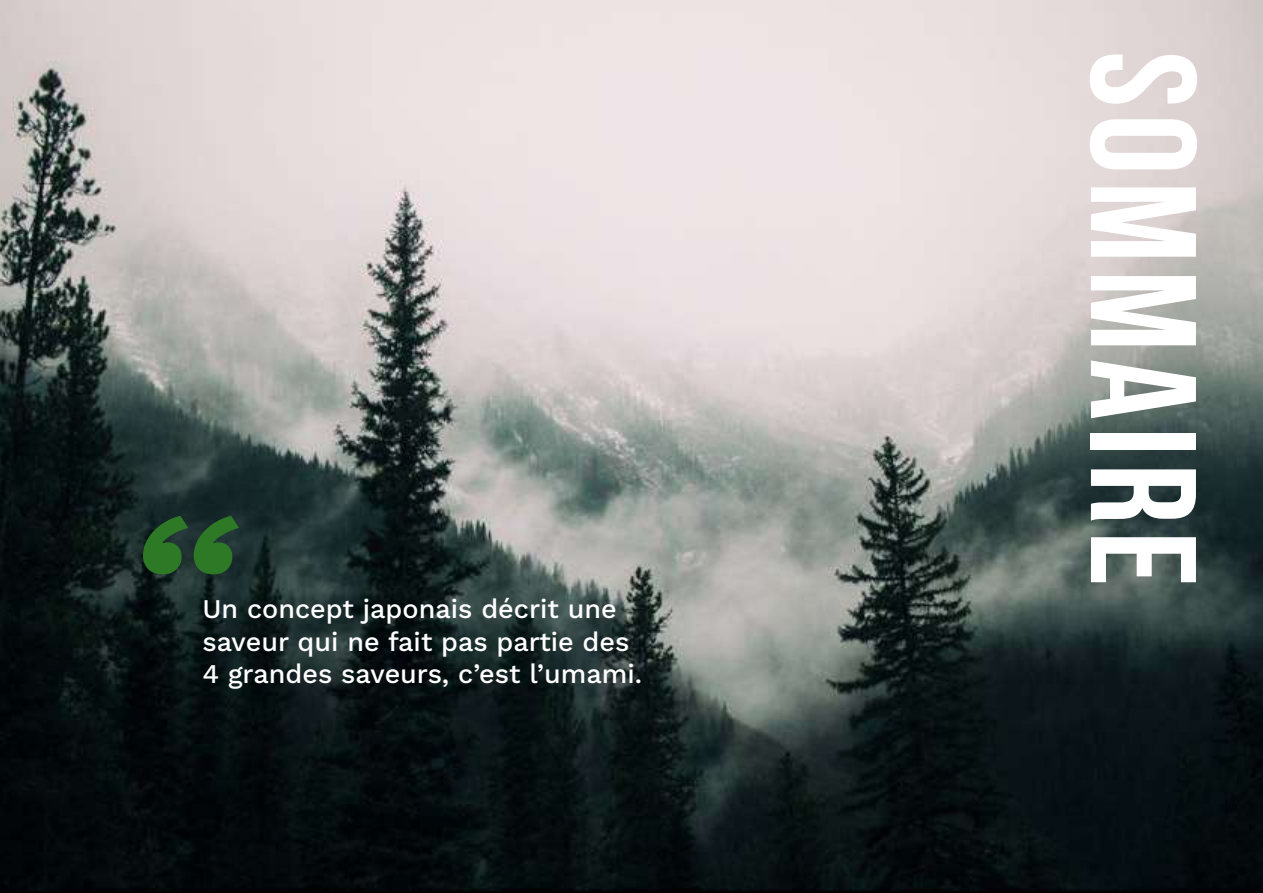
<style>
.page{position:relative;width:1263px;height:893px;background:#fff}
.page>*{position:absolute;margin:0;border:0;box-sizing:border-box;transform-origin:0 0}
.t1{font:italic 157.5px "Work Sans";color:#2e7926}
.t2{font:700 150px "Bebas Neue";letter-spacing:.05em;color:#fff}
.t3{font:27px/32.4px "Work Sans";color:#fff}
</style>
<div class="page">
<img style="left:0;top:0;width:1263px;height:890px">
<h1 class="t1" style="left:131px;top:450px;width:101px">‘‘</h1>
<p class="t3" style="left:202px;top:592px;width:441px">Un concept japonais décrit une saveur qui ne fait pas partie des<br>4 grandes saveurs, c’est l’umami.</p>
<h2 class="t2" style="left:1225px;top:51px;width:537px;rotate:90deg">Sommaire</h2>
</div>
